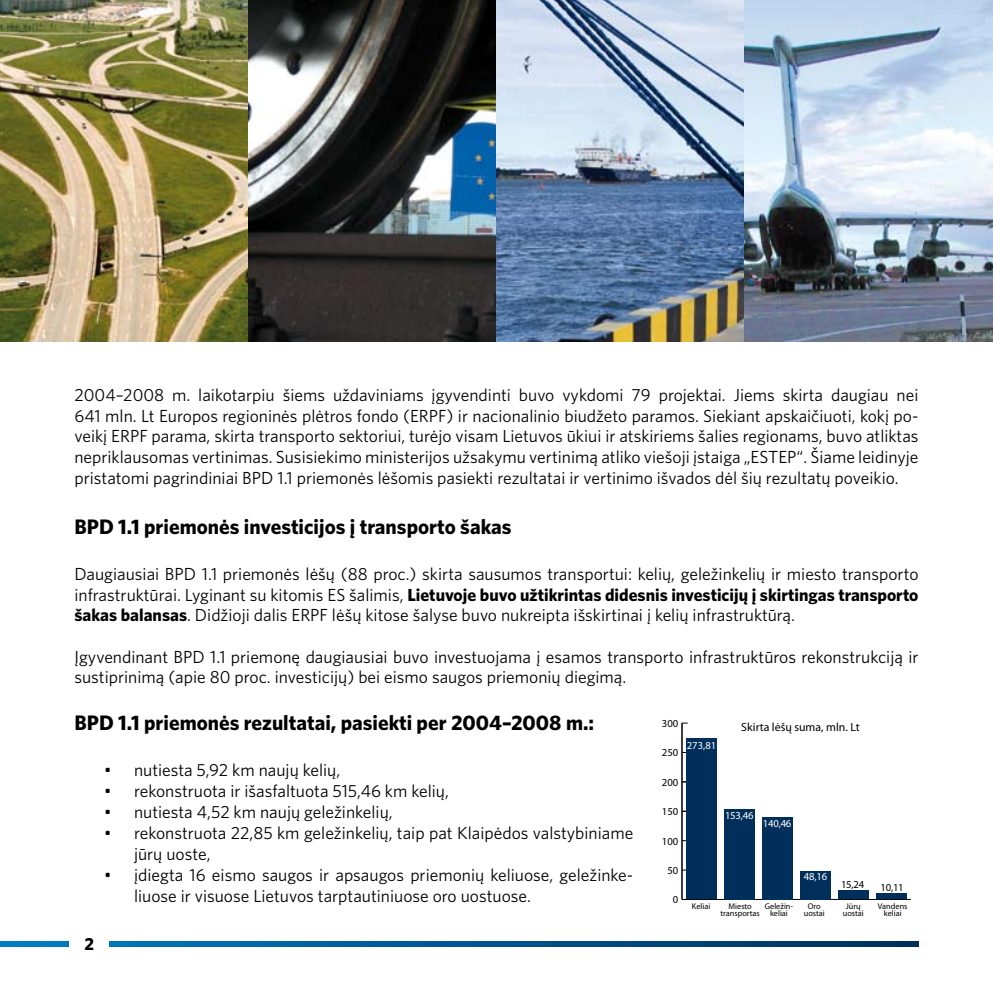
<style>
.page{position:relative;width:993px;height:993px;background:#fff}
.page>*{position:absolute;margin:0;border:0;box-sizing:border-box;transform-origin:0 0}
.t1{font:700 21px "Whitney";color:#000}
.t2{font:17.5px/20.7px "Whitney";color:#000}
.t3{font:700 17.5px "Whitney";color:#000}
.t4{font:11.9px "Myriad Pro";color:#000}
.t5{font:10.67px "Myriad Pro";color:#000}
.t6{font:10.67px "Myriad Pro";letter-spacing:-.02em;color:#fff}
.t7{font:8.22px/7.2px "Myriad Pro";color:#000;text-align:center}
.s1{font-weight:700}
</style>
<div class="page">
<svg style="left:0;top:941px;width:918px;height:5px;background:#00558e"></svg>
<div style="left:69px;top:923px;width:40px;height:39px;background:#fff"></div>
<hr style="left:681px;top:898px;width:229px;height:1px;background:#000">
<hr style="left:681px;top:722px;width:1px;height:177px;background:#000">
<div style="left:685px;top:738px;width:31px;height:161px;background:#002f5c"></div>
<div style="left:723px;top:809px;width:31px;height:90px;background:#002f5c"></div>
<div style="left:761px;top:816px;width:31px;height:83px;background:#002f5c"></div>
<div style="left:800px;top:870px;width:30px;height:29px;background:#002f5c"></div>
<div style="left:838px;top:890px;width:30px;height:9px;background:#002f5c"></div>
<div style="left:876px;top:893px;width:30px;height:6px;background:#002f5c"></div>
<img style="left:0;top:0;width:248px;height:341px">
<svg style="left:248px;top:0;width:248px;height:341px;background:#404547"></svg>
<img style="left:496px;top:0;width:248px;height:341px">
<img style="left:744px;top:0;width:248px;height:341px">
<p class="t2" style="left:74px;top:384px;width:845px;text-align:justify">2004–2008 m. laikotarpiu šiems uždaviniams įgyvendinti buvo vykdomi 79 projektai. Jiems skirta daugiau nei 641 mln. Lt Europos regioninės plėtros fondo (ERPF) ir nacionalinio biudžeto paramos. Siekiant apskaičiuoti, kokį po&shy;veikį ERPF parama, skirta transporto sektoriui, turėjo visam Lietuvos ūkiui ir atskiriems šalies regionams, buvo atliktas nepriklausomas vertinimas. Susisiekimo ministerijos užsakymu vertinimą atliko viešoji įstaiga „ESTEP“. Šiame leidinyje pristatomi pagrindiniai BPD 1.1 priemonės lėšomis pasiekti rezultatai ir vertinimo išvados dėl šių rezultatų poveikio.</p>
<p class="t1" style="left:74px;top:512px;width:438px">BPD 1.1 priemonės investicijos į transporto šakas</p>
<p class="t2" style="left:74px;top:563px;width:845px;text-align:justify">Daugiausiai BPD 1.1 priemonės lėšų (88 proc.) skirta sausumos transportui: kelių, geležinkelių ir miesto transporto infrastruktūrai. Lyginant su kitomis ES šalimis, <span class="s1">Lietuvoje buvo užtikrintas didesnis investicijų į skirtingas transporto šakas balansas</span>. Didžioji dalis ERPF lėšų kitose šalyse buvo nukreipta išskirtinai į kelių infrastruktūrą.</p>
<p class="t2" style="left:74px;top:645px;width:845px">Įgyvendinant BPD 1.1 priemonę daugiausiai buvo investuojama į esamos transporto infrastruktūros rekonstrukciją ir sustiprinimą (apie 80 proc. investicijų) bei eismo saugos priemonių diegimą.</p>
<p class="t1" style="left:74px;top:708px;width:521px">BPD 1.1 priemonės rezultatai, pasiekti per 2004–2008 m.:</p>
<p class="t2" style="left:104px;top:758px;width:237px">• nutiesta 5,92 km naujų kelių,</p>
<p class="t2" style="left:104px;top:779px;width:346px">• rekonstruota ir išasfaltuota 515,46 km kelių,</p>
<p class="t2" style="left:104px;top:800px;width:290px">• nutiesta 4,52 km naujų geležinkelių,</p>
<p class="t2" style="left:134px;top:821px;width:500px;text-indent:-30px">• rekonstruota 22,85 km geležinkelių, taip pat Klaipėdos valstybiniame jūrų uoste,</p>
<p class="t2" style="left:134px;top:863px;width:500px;text-indent:-30px">• įdiegta 16 eismo saugos ir apsaugos priemonių keliuose, geležinke&shy;liuose ir visuose Lietuvos tarptautiniuose oro uostuose.</p>
<p class="t3" style="left:84px;top:932px;width:11px">2</p>
<p class="t5" style="left:661px;top:716px;width:18px">300</p>
<p class="t4" style="left:741px;top:719px;width:120px">Skirta lėšų suma, mln. Lt</p>
<p class="t6" style="left:686px;top:738px;width:31px">273,81</p>
<p class="t5" style="left:661px;top:746px;width:18px">250</p>
<p class="t5" style="left:661px;top:775px;width:18px">200</p>
<p class="t5" style="left:661px;top:804px;width:18px">150</p>
<p class="t6" style="left:724px;top:808px;width:30px">153,46</p>
<p class="t6" style="left:762px;top:816px;width:30px">140,46</p>
<p class="t5" style="left:661px;top:834px;width:18px">100</p>
<p class="t5" style="left:667px;top:863px;width:12px">50</p>
<p class="t6" style="left:803px;top:869px;width:25px">48,16</p>
<p class="t5" style="left:840px;top:877px;width:25px">15,24</p>
<p class="t5" style="left:880px;top:880px;width:25px">10,11</p>
<p class="t5" style="left:672px;top:893px;width:7px">0</p>
<p class="t7" style="left:691px;top:901px;width:20px">Keliai</p>
<p class="t7" style="left:720px;top:901px;width:41px">Miesto transportas</p>
<p class="t7" style="left:764px;top:901px;width:30px">Geležin&shy;keliai</p>
<p class="t7" style="left:803px;top:901px;width:23px">Oro uostai</p>
<p class="t7" style="left:842px;top:901px;width:23px">Jūrų uostai</p>
<p class="t7" style="left:877px;top:901px;width:31px">Vandens keliai</p>
</div>
